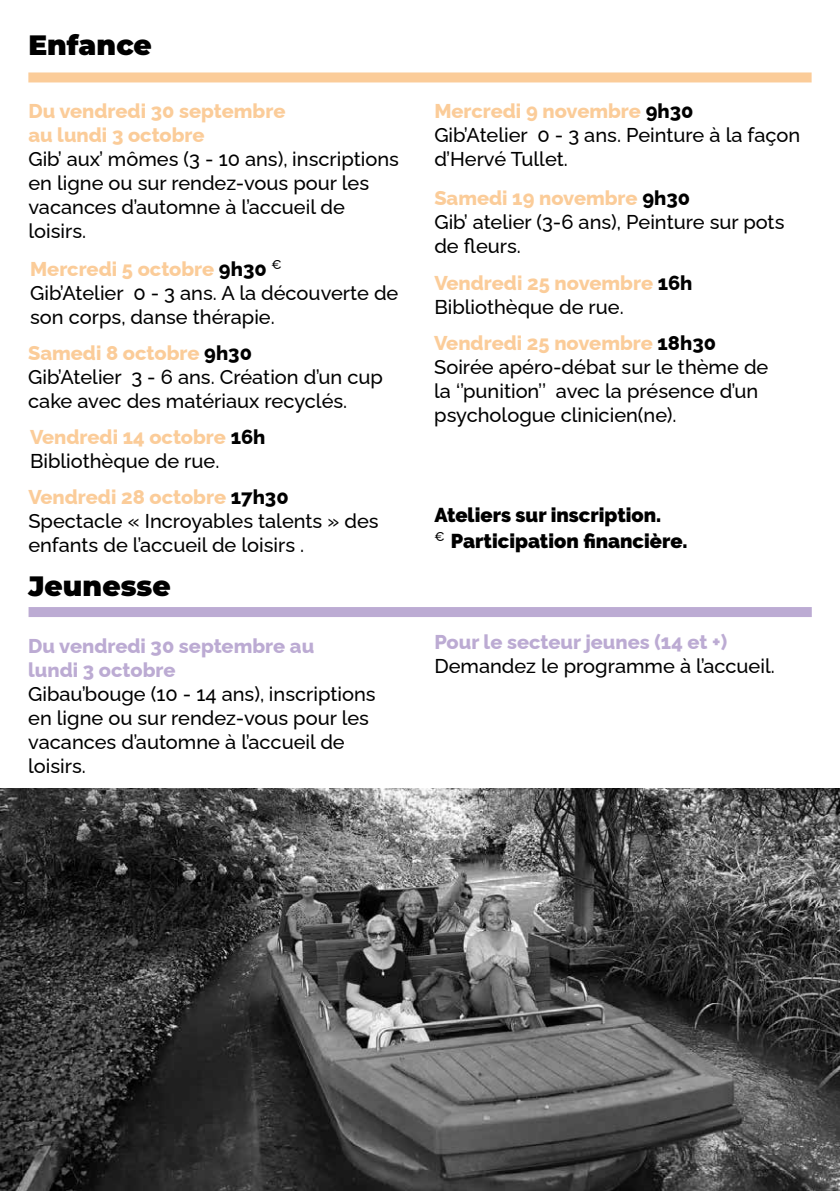
<style>
.page{position:relative;width:840px;height:1191px;background:#fff}
.page>*{position:absolute;margin:0;border:0;box-sizing:border-box;transform-origin:0 0}
.t1{font:900 28px "Montserrat";color:#000}
.t2{font:500 20px/24px "Raleway";color:#000}
.t3{font:800 20px/24px "Raleway";color:#fbcc99}
.t4{font:800 20px/24px "Raleway";color:#bcabd3}
.t5{font:900 20px/26.4px "Raleway";color:#000}
.s1{font-weight:800;color:#fbcc99}
.s2{font-weight:800}
.s3{color:#000}
.s4{font-weight:500;color:#000}
</style>
<div class="page">
<div style="left:29px;top:607px;width:782px;height:10px;background:#bcabd3"></div>
<div style="left:28px;top:72px;width:783px;height:10px;background:#fbcc99"></div>
<img style="left:0;top:788px;width:839px;height:403px">
<h1 class="t1" style="left:28px;top:24px;width:125px">Enfance</h1>
<p class="t3" style="left:28px;top:97px;width:258px">Du vendredi 30 septembre au lundi 3 octobre</p>
<p class="t2" style="left:28px;top:145px;width:372px">Gib’ aux’ mômes (3 - 10 ans), inscriptions en ligne ou sur rendez-vous pour les vacances d’automne à l’accueil de loisirs.</p>
<p class="t2" style="left:30px;top:255px;width:369px"><span class="s1">Mercredi 5 octobre</span> <span class="s2">9h30</span> <sup>€<br></sup>Gib’Atelier 0 - 3 ans. A la découverte de son corps, danse thérapie.</p>
<p class="t2" style="left:28px;top:338px;width:356px"><span class="s1">Samedi 8 octobre</span> <span class="s2">9h30<br></span>Gib’Atelier 3 - 6 ans. Création d’un cup cake avec des matériaux recyclés.</p>
<p class="t2" style="left:30px;top:422px;width:237px"><span class="s1">Vendredi 14 octobre</span> <span class="s2">16h<br></span>Bibliothèque de rue.</p>
<p class="t2" style="left:28px;top:482px;width:351px"><span class="s1">Vendredi 28 octobre</span> <span class="s2">17h30<br></span>Spectacle « Incroyables talents » des enfants de l’accueil de loisirs .</p>
<h1 class="t1" style="left:29px;top:565px;width:144px">Jeunesse</h1>
<p class="t4" style="left:28px;top:631px;width:287px">Du vendredi 30 septembre au lundi 3 octobre</p>
<p class="t2" style="left:28px;top:679px;width:349px">Gibau’bouge (10 - 14 ans), inscriptions en ligne ou sur rendez-vous pour les vacances d’automne à l’accueil de loisirs.</p>
<p class="t2" style="left:434px;top:97px;width:367px"><span class="s1">Mercredi 9 novembre</span> <span class="s2">9h30<br></span>Gib’Atelier 0 - 3 ans. Peinture à la façon d’Hervé Tullet.</p>
<p class="t2" style="left:434px;top:184px;width:351px"><span class="s1">Samedi 19 novembre</span> <span class="s2">9h30<br></span>Gib’ atelier (3-6 ans), Peinture sur pots de fleurs.</p>
<p class="t3" style="left:434px;top:268px;width:259px">Vendredi 25 novembre <span class="s3">16h<br></span><span class="s4">Bibliothèque de rue.</span></p>
<p class="t2" style="left:434px;top:328px;width:335px"><span class="s1">Vendredi 25 novembre</span> <span class="s2">18h30<br></span>Soirée apéro-débat sur le thème de la ‘’punition’’ avec la présence d’un psychologue clinicien(ne).</p>
<p class="t5" style="left:434px;top:502px;width:255px">Ateliers sur inscription.<br><sup>€</sup> Participation financière.</p>
<p class="t4" style="left:434px;top:628px;width:294px">Pour le secteur jeunes (14 et +)</p>
<p class="t2" style="left:434px;top:652px;width:342px">Demandez le programme à l’accueil.</p>
</div>
